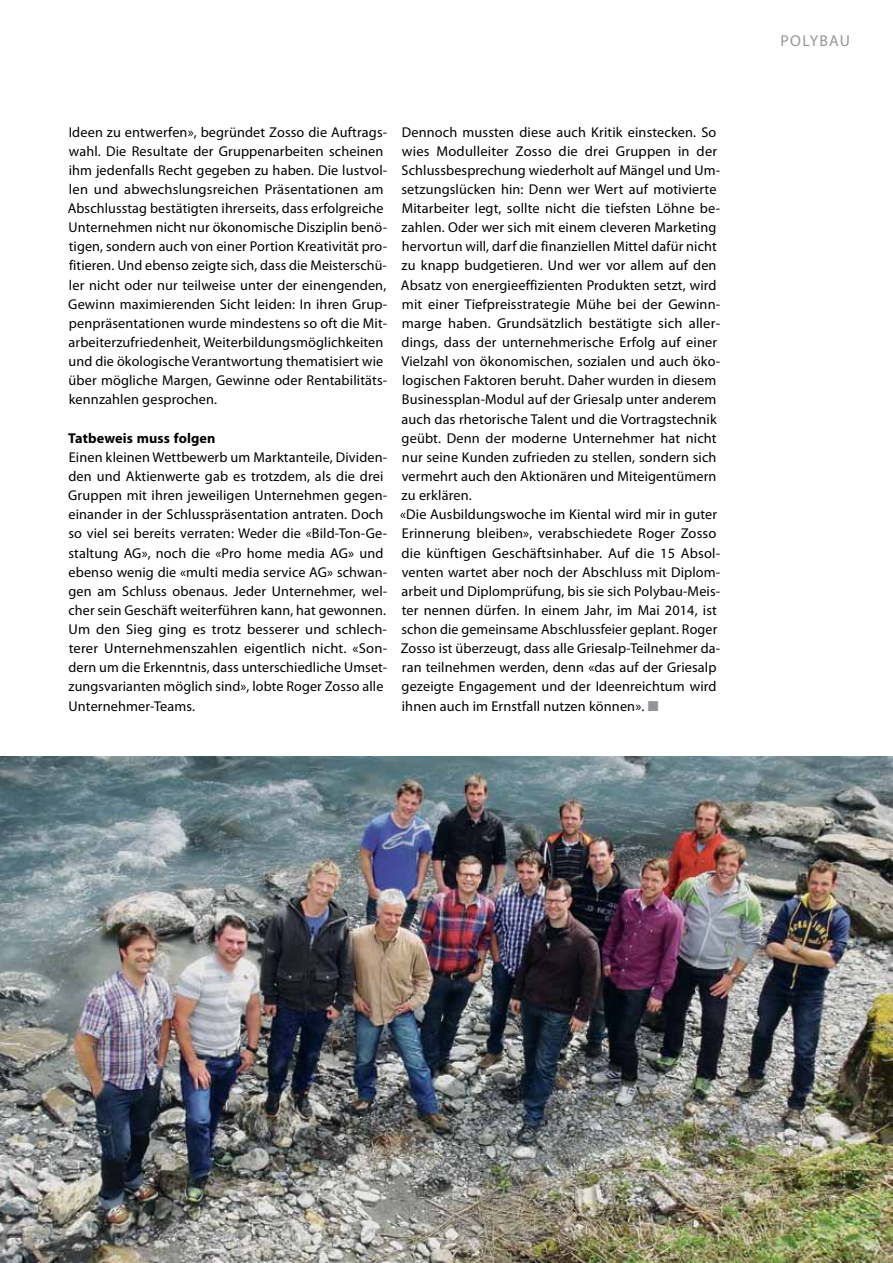
<style>
.page{position:relative;width:893px;height:1263px;background:#fff}
.page>*{position:absolute;margin:0;border:0;box-sizing:border-box;transform-origin:0 0}
.t1{font:15.75px "Myriad Pro";color:#939598}
.t2{font:14.25px/19.2px "Myriad Pro";letter-spacing:.01em;color:#000}
.t3{font:700 14.25px "Myriad Pro";letter-spacing:.01em;color:#000}
.s1{color:#939598}
</style>
<div class="page">
<img style="left:0;top:757px;width:893px;height:506px">
<p class="t2" style="left:68px;top:122px;width:321px">Ideen zu entwerfen», begründet Zosso die Auftrags&shy;wahl. Die Resultate der Gruppenarbeiten scheinen ihm jedenfalls Recht gegeben zu haben. Die lustvol&shy;len und abwechslungsreichen Präsentationen am Abschlusstag bestätigten ihrerseits, dass erfolgreiche Unternehmen nicht nur ökonomische Disziplin benö&shy;tigen, sondern auch von einer Portion Kreativität pro&shy;fitieren. Und ebenso zeigte sich, dass die Meisterschü&shy;ler nicht oder nur teilweise unter der einengenden, Gewinn maximierenden Sicht leiden: I n ihren Grup&shy;penpräsentationen wurde mindestens so oft die Mit&shy;arbeiterzufriedenheit, Weiterbildungsmöglichkeiten und die ökologische Verantwortung thematisiert wie über mögliche Margen, Gewinne oder Rentabilitäts&shy;kennzahlen gesprochen.</p>
<p class="t3" style="left:68px;top:429px;width:149px">Tatbeweis muss folgen</p>
<p class="t2" style="left:68px;top:447px;width:320px">Einen kleinen Wettbewerb um Marktanteile, Dividen&shy;den und Aktienwerte gab es trotzdem, als die drei Gruppen mit ihren jeweiligen Unternehmen gegen&shy;einander in der Schlusspräsentation antraten. Doch so viel sei bereits verraten: Weder die «Bild-Ton-Ge&shy;staltung AG», noch die «Pro home media AG» und ebenso wenig die «multi media service AG» schwan&shy;gen am Schluss obenaus. Jeder Unternehmer, wel&shy;cher sein Geschäft weiterführen kann, hat gewonnen.<br>Um den Sieg ging es trotz besserer und schlech&shy;terer Unternehmenszahlen eigentlich nicht. «Son&shy;dern um die Erkenntnis, dass unterschiedliche Umset&shy;zungsvarianten möglich sind», lobte Roger Zosso alle Unternehmer-Teams.</p>
<p class="t2" style="left:400px;top:122px;width:322px">Dennoch mussten diese auch Kritik einstecken. So wies Modulleiter Zosso die drei Gruppen in der Schlussbesprechung wiederholt auf Mängel und Um&shy;setzungslücken hin: Denn wer Wert auf motivierte Mitarbeiter legt, sollte nicht die tiefsten Löhne be&shy;zahlen. Oder wer sich mit einem cleveren Marketing hervortun will, darf die finanziellen Mittel dafür nicht zu knapp budgetieren. Und wer vor allem auf den Absatz von energieeffizienten Produkten setzt, wird mit einer Tiefpreisstrategie Mühe bei der Gewinn&shy;marge haben. Grundsätzlich bestätigte sich aller&shy;dings, dass der unternehmerische Erfolg auf einer Vielzahl von ökonomischen, sozialen und auch öko&shy;logischen Faktoren beruht. Daher wurden in diesem Businessplan-Modul auf der Griesalp unter anderem auch das rhetorische Talent und die Vortragstechnik geübt. Denn der moderne Unternehmer hat nicht nur seine Kunden zufrieden zu stellen, sondern sich vermehrt auch den Aktionären und Miteigentümern zu erklären.<br>«Die Ausbildungswoche im Kiental wird mir in guter Erinnerung bleiben», verabschiedete Roger Zosso die künftigen Geschäftsinhaber. Auf die 15 Absol&shy;venten wartet aber noch der Abschluss mit Diplom&shy;arbeit und Diplomprüfung, bis sie sich Polybau-Meis&shy;ter nennen dürfen. I n einem Jahr, im Mai 2014, ist schon die gemeinsame Abschlussfeier geplant. Roger Zosso ist überzeugt, dass alle Griesalp-Teilnehmer da&shy;ran teilnehmen werden, denn «das auf der Griesalp gezeigte Engagement und der Ideenreichtum wird ihnen auch im Ernstfall nutzen können». <span class="s1">■</span></p>
<p class="t1" style="left:781px;top:31px;width:68px">Polybau</p>
</div>
